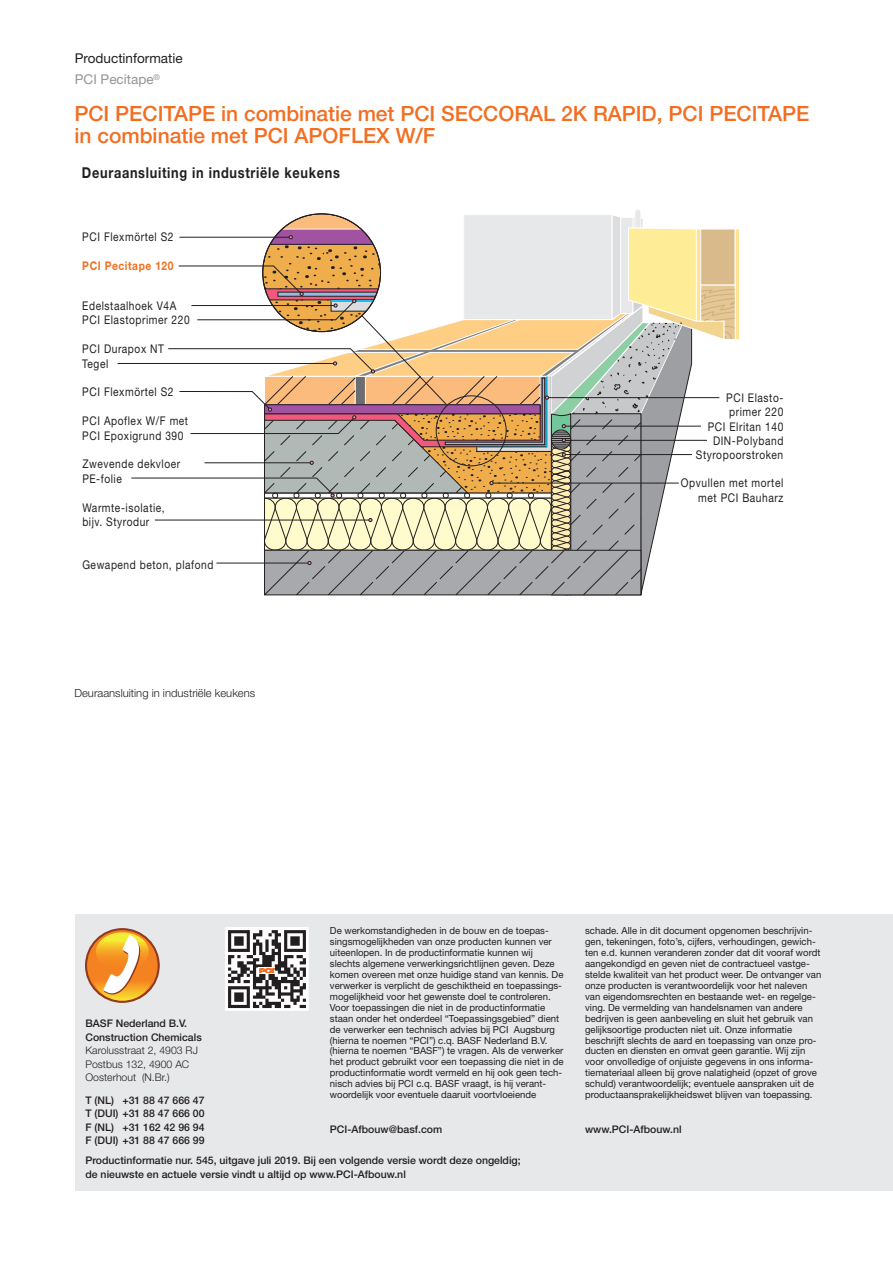
<style>
.page{position:relative;width:893px;height:1263px;background:#fff}
.page>*{position:absolute;margin:0;border:0;box-sizing:border-box;transform-origin:0 0}
.t1{font:500 21px/21.3px "Helvetica Neue LT Pro";color:#f36e21}
.t2{font:700 15px "Helvetica Neue";letter-spacing:.055em;color:#231f20;scale:.85 1}
.t3{font:13.5px/21.3px "Helvetica Neue LT Pro";color:#231f20}
.t4{font:12px/14.4px "Helvetica Neue";letter-spacing:.055em;color:#231f20;scale:.85 1}
.t5{font:700 12px "Helvetica Neue";letter-spacing:.055em;color:#f36f21;scale:.85 1}
.t6{font:300 11.25px "Helvetica Neue LT Pro";color:#231f20}
.t7{font:500 10.5px/13.5px "Helvetica Neue LT Pro";color:#231f20}
.t8{font:300 10.5px/13.5px "Helvetica Neue LT Pro";color:#231f20}
.t9{font:9.75px/10.9px "Helvetica Neue LT Pro";color:#231f20}
.s1{color:#939598}
</style>
<div class="page">
<div style="left:735px;top:229px;width:5px;height:110px;background:#ffe292"></div>
<div style="left:735px;top:229px;width:5px;height:111px;border:1px solid #fff"></div>
<hr style="left:118px;top:363px;width:215px;height:1px;background:#231f20">
<svg style="left:131px;top:210px;width:605px;height:386px"></svg>
<hr style="left:566px;top:426px;width:135px;height:1px;background:#231f20">
<hr style="left:549px;top:397px;width:170px;height:1px;background:#231f20">
<hr style="left:565px;top:440px;width:142px;height:1px;background:#231f20">
<hr style="left:565px;top:454px;width:127px;height:1px;background:#231f20">
<hr style="left:493px;top:483px;width:186px;height:1px;background:#231f20">
<div style="left:75px;top:914px;width:818px;height:277px;background:#e7e8e9"></div>
<svg style="left:86px;top:928px;width:73px;height:74px"></svg>
<svg style="left:225px;top:927px;width:84px;height:84px;background:#999696"></svg>
<h3 class="t3" style="left:75px;top:49px;width:109px">Productinformatie<br><span class="s1">PCI Pecitape</span><sup>®</sup></h3>
<h1 class="t1" style="left:74px;top:105px;width:736px">PCI PECITAPE in combinatie met PCI SECCORAL 2K RAPID, PCI PECITAPE in combinatie met PCI APOFLEX W/F</h1>
<h2 class="t2" style="left:82px;top:164px;width:305px">Deuraansluiting in industriële keukens</h2>
<p class="t4" style="left:82px;top:231px;width:109px">PCI Flexmörtel S2</p>
<p class="t5" style="left:82px;top:258px;width:109px">PCI Pecitape 120</p>
<p class="t4" style="left:82px;top:300px;width:128px">Edelstaalhoek V4A<br>PCI Elastoprimer 220</p>
<p class="t4" style="left:82px;top:343px;width:98px">PCI Durapox NT<br>Tegel</p>
<p class="t4" style="left:82px;top:386px;width:109px">PCI Flexmörtel S2</p>
<p class="t4" style="left:82px;top:415px;width:126px">PCI Apoflex W/F met<br>PCI Epoxigrund 390</p>
<p class="t4" style="left:82px;top:458px;width:117px">Zwevende dekvloer<br>PE-folie</p>
<p class="t4" style="left:82px;top:501px;width:99px">Warmte-isolatie, bijv. Styrodur</p>
<p class="t4" style="left:82px;top:559px;width:156px">Gewapend beton, plafond</p>
<p class="t6" style="left:74px;top:689px;width:182px">Deuraansluiting in industriële keukens</p>
<p class="t4" style="left:696px;top:392px;width:104px;text-align:right">PCI Elasto&shy;primer 220<br>PCI Elritan 140<br>DIN-Polyband<br>Styropoorstroken</p>
<p class="t4" style="left:681px;top:477px;width:122px;text-align:right">Opvullen met mortel met PCI Bauharz</p>
<p class="t7" style="left:85px;top:1018px;width:118px">BASF Nederland B.V.<br>Construction Chemicals</p>
<p class="t8" style="left:85px;top:1045px;width:114px">Karolusstraat 2, 4903 RJ<br>Postbus 132, 4900 AC<br>Oosterhout (N.Br.)</p>
<p class="t7" style="left:85px;top:1094px;width:121px;text-align:justify">T (NL) +31 88 47 666 47<br>T (DUI) +31 88 47 666 00<br>F (NL) +31 162 42 96 94<br>F (DUI) +31 88 47 666 99</p>
<p class="t9" style="left:330px;top:926px;width:235px">De werkomstandigheden in de bouw en de toepas&shy;singsmogelijkheden van onze producten kunnen ver uiteenlopen. In de productinformatie kunnen wij slechts algemene verwerkingsrichtlijnen geven. Deze komen overeen met onze huidige stand van kennis. De verwerker is verplicht de geschiktheid en toepassings&shy;mogelijkheid voor het gewenste doel te controleren.<br>Voor toepassingen die niet in de productinformatie staan onder het onderdeel “Toepassingsgebied” dient de verwerker een technisch advies bij PCI Augsburg (hierna te noemen “PCI”) c.q. BASF Nederland B.V. (hierna te noemen “BASF”) te vragen. Als de verwerker het product gebruikt voor een toepassing die niet in de productinformatie wordt vermeld en hij ook geen tech&shy;nisch advies bij PCI c.q. BASF vraagt, is hij verant&shy;woordelijk voor eventuele daaruit voortvloeiende</p>
<p class="t9" style="left:585px;top:926px;width:238px">schade. Alle in dit document opgenomen beschrijvin&shy;gen, tekeningen, foto’s, cijfers, verhoudingen, gewich&shy;ten e.d. kunnen veranderen zonder dat dit vooraf wordt aangekondigd en geven niet de contractueel vastge&shy;stelde kwaliteit van het product weer. De ontvanger van onze producten is verantwoordelijk voor het naleven van eigendomsrechten en bestaande wet- en regelge&shy;ving. De vermelding van handelsnamen van andere bedrijven is geen aanbeveling en sluit het gebruik van gelijksoortige producten niet uit. Onze informatie beschrijft slechts de aard en toepassing van onze pro&shy;ducten en diensten en omvat geen garantie. Wij zijn voor onvolledige of onjuiste gegevens in ons informa&shy;tiemateriaal alleen bij grove nalatigheid (opzet of grove schuld) verantwoordelijk; eventuele aanspraken uit de productaansprakelijkheidswet blijven van toepassing.</p>
<p class="t7" style="left:330px;top:1123px;width:114px">PCI-Afbouw@basf.com</p>
<p class="t7" style="left:585px;top:1123px;width:98px">www.PCI-Afbouw.nl</p>
<p class="t7" style="left:85px;top:1155px;width:437px">Productinformatie nur. 545, uitgave juli 2019. Bij een volgende versie wordt deze ongeldig; de nieuwste en actuele versie vindt u altijd op www.PCI-Afbouw.nl</p>
</div>
